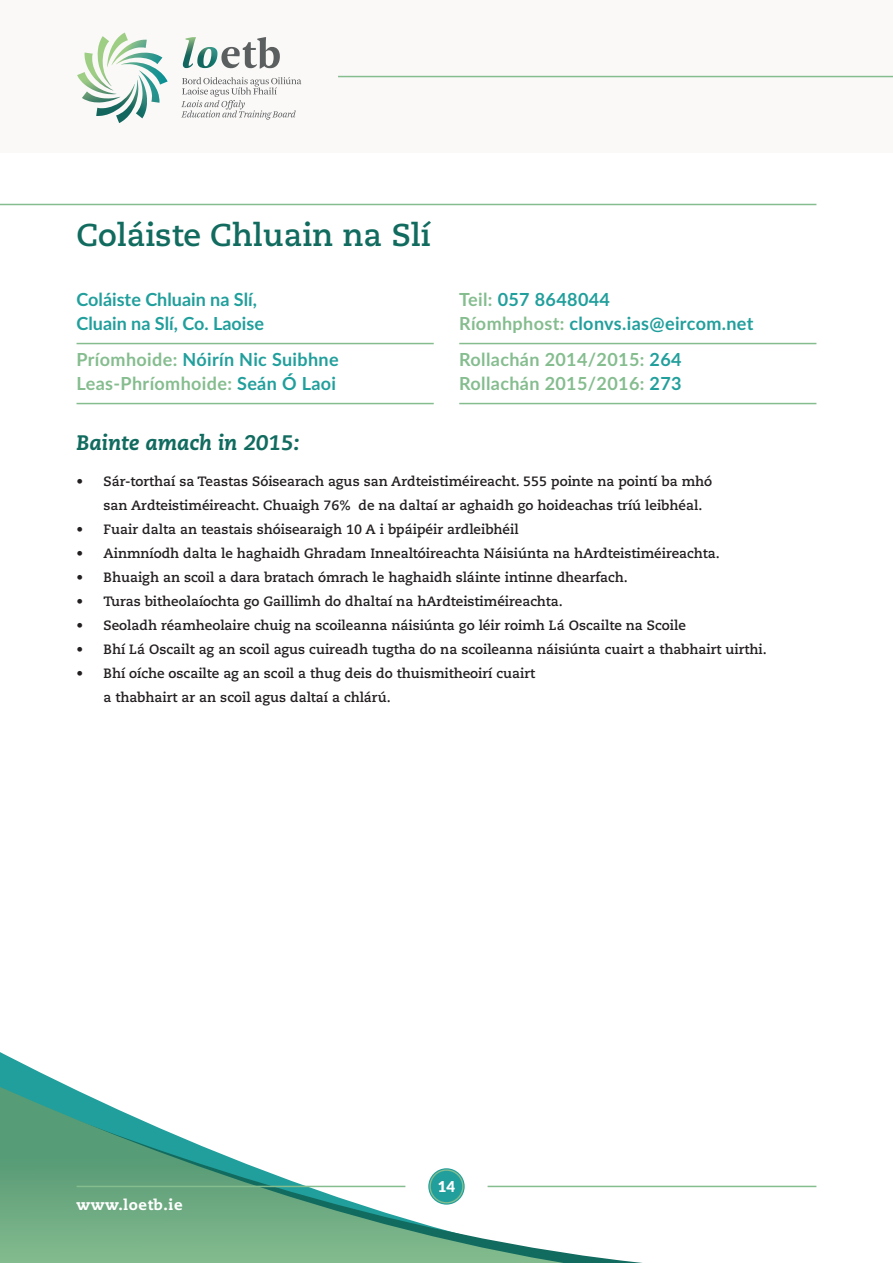
<style>
.page{position:relative;width:893px;height:1263px;background:#fff}
.page>*{position:absolute;margin:0;border:0;box-sizing:border-box;transform-origin:0 0}
.t1{font:700 31.5px "Caecilia LT Std";color:#116b5f}
.t2{font:italic 800 21px "Caecilia LT Std";color:#116b5f}
.t3{font:700 18px/24px "Lato";letter-spacing:.02em;color:#85bd8f}
.t4{font:700 18px/24px "Lato";letter-spacing:.005em;color:#219f9c}
.t5{font:900 15px "Lato";color:#fff}
.t6{font:800 14.85px "Caecilia LT Std";letter-spacing:.04em;color:#fff}
.t7{font:700 13.5px/24px "Caecilia LT Std";color:#231f20}
.s1{color:#219f9c}
.s2{color:#85bd8f}
</style>
<div class="page">
<svg style="left:0;top:1052px;width:817px;height:211px"></svg>
<div style="left:0;top:0;width:893px;height:153px;background:#faf9f8"></div>
<svg style="left:428px;top:1168px;width:37px;height:36px"></svg>
<div style="left:429px;top:1169px;width:34px;height:34px;border:1px solid #85bd8f;border-radius:50%"></div>
<hr style="left:77px;top:1186px;width:328px;height:1px;background:#85bd8f">
<hr style="left:488px;top:1186px;width:328px;height:1px;background:#85bd8f">
<hr style="left:338px;top:76px;width:555px;height:1px;background:#85bd8f">
<svg style="left:183px;top:37px;width:97px;height:31px"></svg>
<svg style="left:181px;top:77px;width:120px;height:43px"></svg>
<svg style="left:77px;top:33px;width:91px;height:90px"></svg>
<hr style="left:0;top:204px;width:816px;height:1px;background:#85bd8f">
<hr style="left:77px;top:343px;width:357px;height:1px;background:#85bd8f">
<hr style="left:77px;top:403px;width:357px;height:1px;background:#85bd8f">
<hr style="left:459px;top:343px;width:357px;height:1px;background:#85bd8f">
<hr style="left:459px;top:403px;width:357px;height:1px;background:#85bd8f">
<h1 class="t1" style="left:77px;top:217px;width:356px">Coláiste Chluain na Slí</h1>
<h3 class="t4" style="left:77px;top:287px;width:189px">Coláiste Chluain na Slí,<br>Cluain na Slí, Co. Laoise</h3>
<h3 class="t3" style="left:77px;top:347px;width:264px">Príomhoide: <span class="s1">Nóirín Nic Suibhne<br></span>Leas-Phríomhoide: <span class="s1">Seán Ó Laoi</span></h3>
<h3 class="t4" style="left:459px;top:287px;width:296px"><span class="s2">Teil:</span> 057 8648044<br><span class="s2">Ríomhphost:</span> clonvs.ias@eircom.net</h3>
<h3 class="t3" style="left:459px;top:347px;width:224px">Rollachán 2014/2015: <span class="s1">264<br></span>Rollachán 2015/2016: <span class="s1">273</span></h3>
<h2 class="t2" style="left:77px;top:430px;width:225px">Bainte amach in 2015:</h2>
<p class="t7" style="left:104px;top:470px;width:610px;text-indent:-27px">• Sár-torthaí sa Teastas Sóisearach agus san Ardteistiméireacht. 555 pointe na pointí ba mhó san Ardteistiméireacht. Chuaigh 76% de na daltaí ar aghaidh go hoideachas tríú leibhéal.</p>
<p class="t7" style="left:77px;top:518px;width:444px">• Fuair dalta an teastais shóisearaigh 10 A i bpáipéir ardleibhéil</p>
<p class="t7" style="left:77px;top:542px;width:645px">• Ainmníodh dalta le haghaidh Ghradam Innealtóireachta Náisiúnta na hArdteistiméireachta.</p>
<p class="t7" style="left:77px;top:566px;width:553px">• Bhuaigh an scoil a dara bratach ómrach le haghaidh sláinte intinne dhearfach.</p>
<p class="t7" style="left:77px;top:590px;width:488px">• Turas bitheolaíochta go Gaillimh do dhaltaí na hArdteistiméireachta.</p>
<p class="t7" style="left:77px;top:614px;width:611px">• Seoladh réamheolaire chuig na scoileanna náisiúnta go léir roimh Lá Oscailte na Scoile</p>
<p class="t7" style="left:77px;top:638px;width:692px">• Bhí Lá Oscailt ag an scoil agus cuireadh tugtha do na scoileanna náisiúnta cuairt a thabhairt uirthi.</p>
<p class="t7" style="left:104px;top:662px;width:433px;text-indent:-27px">• Bhí oíche oscailte ag an scoil a thug deis do thuismitheoirí cuairt a thabhairt ar an scoil agus daltaí a chlárú.</p>
<p class="t6" style="left:77px;top:1196px;width:108px">www.loetb.ie</p>
<p class="t5" style="left:438px;top:1175px;width:19px">14</p>
</div>
